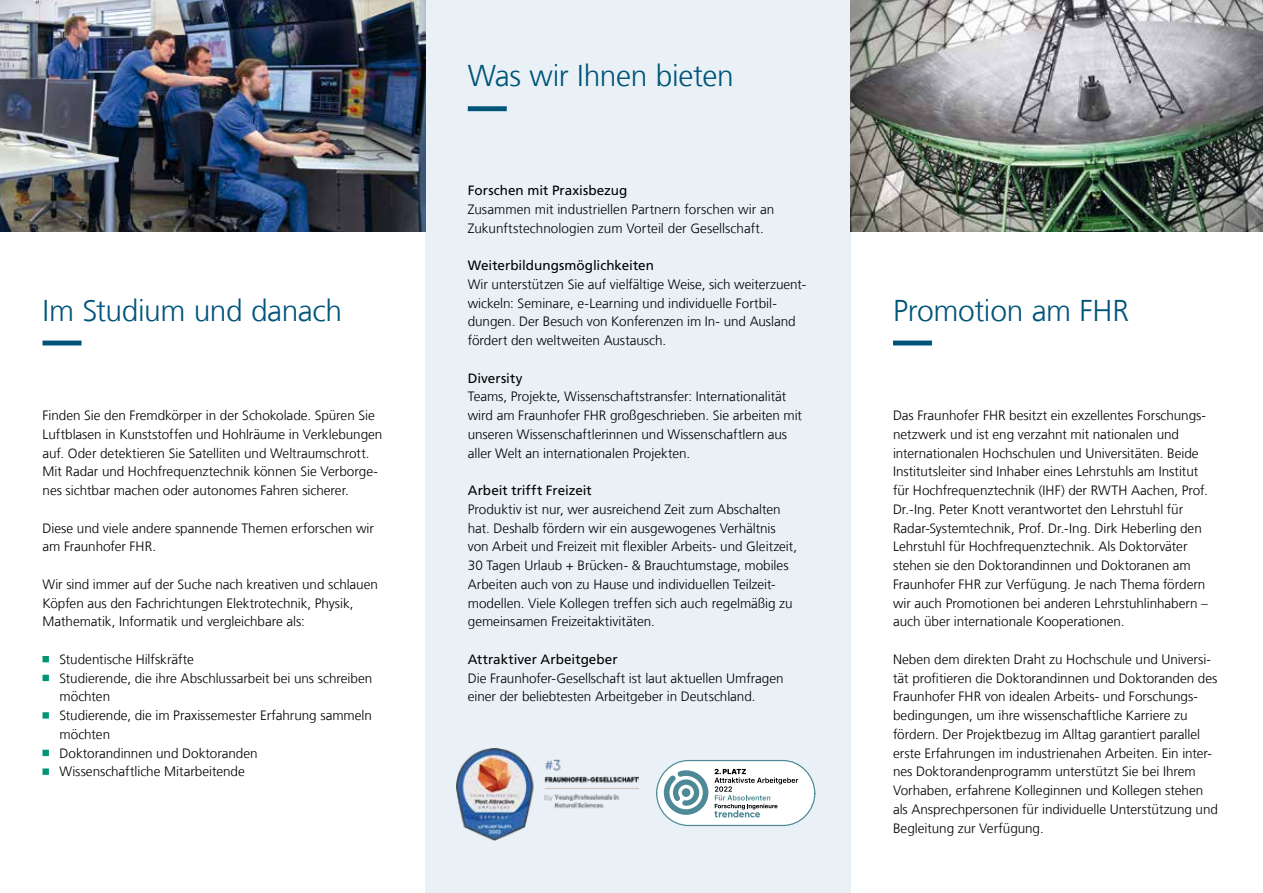
<style>
.page{position:relative;width:1263px;height:893px;background:#fff}
.page>*{position:absolute;margin:0;border:0;box-sizing:border-box;transform-origin:0 0}
.t1{font:300 30px "Frutiger LT Com";letter-spacing:-.015em;color:#00547a}
.t2{font:300 13.5px/18.8px "Frutiger LT Com";letter-spacing:-.005em;color:#000}
.t3{font:13.5px "Frutiger LT Com";color:#000}
</style>
<div class="page">
<div style="left:425px;top:0;width:425px;height:893px;background:#e9f1f6"></div>
<svg style="left:43px;top:656px;width:6px;height:6px"></svg>
<svg style="left:43px;top:675px;width:6px;height:6px"></svg>
<svg style="left:43px;top:712px;width:6px;height:7px"></svg>
<svg style="left:43px;top:750px;width:6px;height:6px"></svg>
<svg style="left:43px;top:768px;width:6px;height:7px"></svg>
<svg style="left:43px;top:341px;width:39px;height:4px"></svg>
<img style="left:0;top:0;width:425px;height:231px">
<svg style="left:468px;top:106px;width:39px;height:5px"></svg>
<svg style="left:893px;top:341px;width:39px;height:4px"></svg>
<img style="left:850px;top:0;width:413px;height:231px">
<div style="left:657px;top:760px;width:158px;height:65px;background:#fff;border-radius:32px"></div>
<div style="left:656px;top:760px;width:159px;height:66px;border:1px solid #4d8996;border-radius:32px"></div>
<svg style="left:664px;top:770px;width:44px;height:45px"></svg>
<svg style="left:714px;top:769px;width:84px;height:49px"></svg>
<img style="left:456px;top:748px;width:183px;height:93px">
<h1 class="t1" style="left:43px;top:293px;width:301px">Im Studium und danach</h1>
<p class="t2" style="left:43px;top:406px;width:341px">Finden Sie den Fremdkörper in der Schokolade. Spüren Sie Luftblasen in Kunststoffen und Hohlräume in Verklebungen auf. Oder detektieren Sie Satelliten und Weltraumschrott.<br>Mit Radar und Hochfrequenztechnik können Sie Verborge&shy;nes sichtbar machen oder autonomes Fahren sicherer.</p>
<p class="t2" style="left:43px;top:519px;width:333px">Diese und viele andere spannende Themen erforschen wir am Fraunhofer FHR.</p>
<p class="t2" style="left:43px;top:575px;width:337px">Wir sind immer auf der Suche nach kreativen und schlauen<br>Köpfen aus den Fachrichtungen Elektrotechnik, Physik,<br>Mathematik, Informatik und vergleichbare als:</p>
<p class="t2" style="left:60px;top:650px;width:314px">Studentische Hilfskräfte<br>Studierende, die ihre Abschlussarbeit bei uns schreiben möchten<br>Studierende, die im Praxissemester Erfahrung sammeln möchten<br>Doktorandinnen und Doktoranden<br>Wissenschaftliche Mitarbeitende</p>
<h1 class="t1" style="left:468px;top:58px;width:267px">Was wir Ihnen bieten</h1>
<p class="t3" style="left:468px;top:182px;width:161px">Forschen mit Praxisbezug</p>
<p class="t2" style="left:468px;top:200px;width:308px">Zusammen mit industriellen Partnern forschen wir an<br>Zukunftstechnologien zum Vorteil der Gesellschaft.</p>
<p class="t3" style="left:468px;top:257px;width:188px">Weiterbildungsmöglichkeiten</p>
<p class="t2" style="left:468px;top:275px;width:339px">Wir unterstützen Sie auf vielfältige Weise, sich weiterzuent&shy;wickeln: Seminare, e-Learning und individuelle Fortbil&shy;dungen. Der Besuch von Konferenzen im In- und Ausland fördert den weltweiten Austausch.</p>
<p class="t3" style="left:468px;top:370px;width:56px">Diversity</p>
<p class="t2" style="left:468px;top:387px;width:336px">Teams, Projekte, Wissenschaftstransfer: Internationalität wird am Fraunhofer FHR großgeschrieben. Sie arbeiten mit unseren Wissenschaftlerinnen und Wissenschaftlern aus aller Welt an internationalen Projekten.</p>
<p class="t3" style="left:468px;top:482px;width:126px">Arbeit trifft Freizeit</p>
<p class="t2" style="left:468px;top:500px;width:331px">Produktiv ist nur, wer ausreichend Zeit zum Abschalten hat. Deshalb fördern wir ein ausgewogenes Verhältnis von Arbeit und Freizeit mit flexibler Arbeits- und Gleitzeit, 30 Tagen Urlaub + Brücken- &amp; Brauchtumstage, mobiles Arbeiten auch von zu Hause und individuellen Teilzeit&shy;modellen. Viele Kollegen treffen sich auch regelmäßig zu gemeinsamen Freizeitaktivitäten.</p>
<p class="t3" style="left:468px;top:651px;width:151px">Attraktiver Arbeitgeber</p>
<p class="t2" style="left:468px;top:669px;width:317px">Die Fraunhofer-Gesellschaft ist laut aktuellen Umfragen einer der beliebtesten Arbeitgeber in Deutschland.</p>
<h1 class="t1" style="left:893px;top:293px;width:238px">Promotion am FHR</h1>
<p class="t2" style="left:893px;top:406px;width:316px">Das Fraunhofer FHR besitzt ein exzellentes Forschungs&shy;netzwerk und ist eng verzahnt mit nationalen und internationalen Hochschulen und Universitäten. Beide Institutsleiter sind Inhaber eines Lehrstuhls am Institut für Hochfrequenztechnik (IHF) der RWTH Aachen, Prof.<br>Dr.-Ing. Peter Knott verantwortet den Lehrstuhl für Radar-Systemtechnik, Prof. Dr.-Ing. Dirk Heberling den Lehrstuhl für Hochfrequenztechnik. Als Doktorväter stehen sie den Doktorandinnen und Doktoranen am Fraunhofer FHR zur Verfügung. Je nach Thema fördern wir auch Promotionen bei anderen Lehrstuhlinhabern – auch über internationale Kooperationen.</p>
<p class="t2" style="left:893px;top:650px;width:326px">Neben dem direkten Draht zu Hochschule und Universi&shy;tät profitieren die Doktorandinnen und Doktoranden des Fraunhofer FHR von idealen Arbeits- und Forschungs&shy;bedingungen, um ihre wissenschaftliche Karriere zu fördern. Der Projektbezug im Alltag garantiert parallel erste Erfahrungen im industrienahen Arbeiten. Ein inter&shy;nes Doktorandenprogramm unterstützt Sie bei Ihrem Vorhaben, erfahrene Kolleginnen und Kollegen stehen als Ansprechpersonen für individuelle Unterstützung und Begleitung zur Verfügung.</p>
</div>
